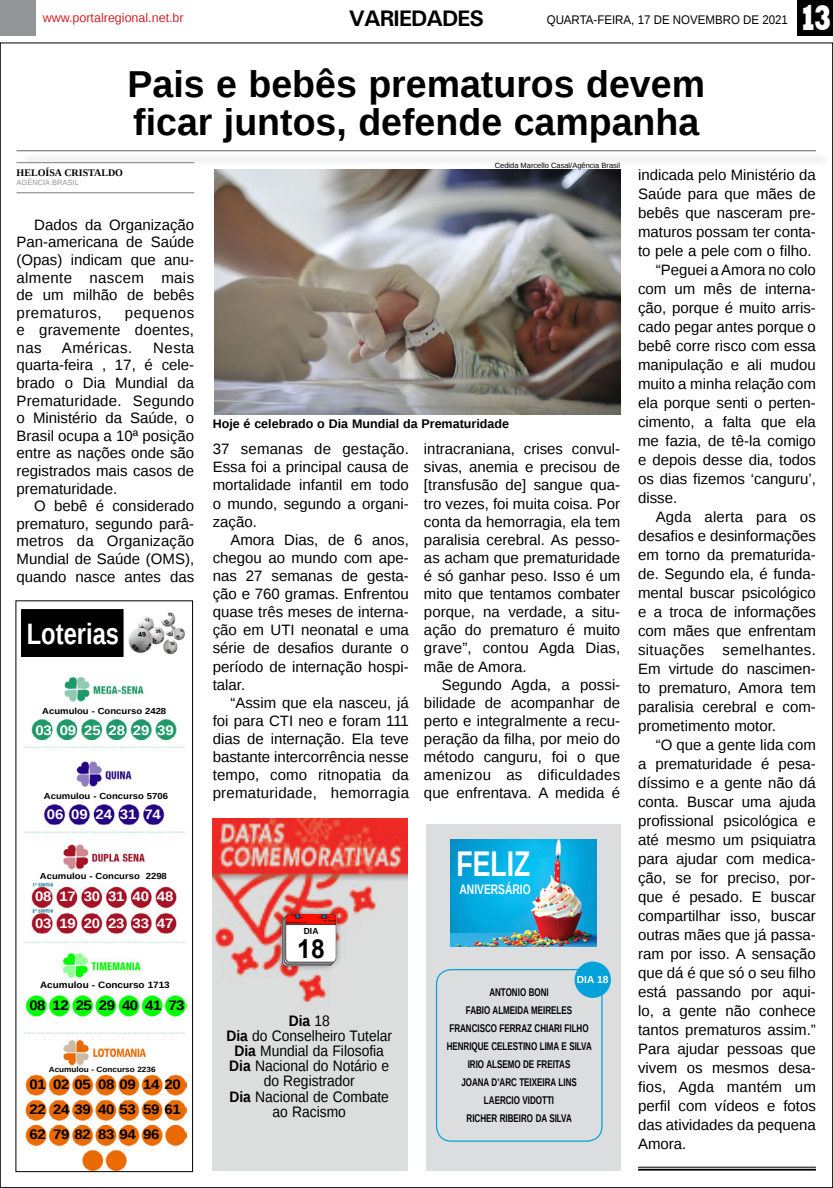
<style>
.page{position:relative;width:833px;height:1188px;background:#fff}
.page>*{position:absolute;margin:0;border:0;box-sizing:border-box;transform-origin:0 0}
.TÍTULO{font:700 37.5px/37.5px "Liberation Sans";color:#000}
.t1{font:800 36.12px "Rockwell";color:#fff;scale:.7 1}
.TÍTULO-2{font:700 35.75px "Liberation Sans";color:#fff;scale:.75 1}
.TÍTULO-3{font:700 29.5px "Liberation Sans";color:#fff;scale:.81 1}
.CRÉDITO_FOTO{font:700 27px "Arial";color:#000}
.t2{font:700 26.12px "Arial";color:#000;scale:.94 1}
.TITULO_PG{font:700 22.5px "Univers";letter-spacing:-.04em;color:#000}
.LEGENDA{font:15.12px/15.1px "Liberation Sans";color:#000;text-align:center;scale:.91 1}
.LEGENDA-2{font:700 15.12px "Liberation Sans";color:#000;scale:.91 1}
.MATÉRIA{font:15px/19px "Liberation Sans";color:#000;text-align:justify}
.MATÉRIA-2{font:15px "Liberation Sans";letter-spacing:.03em;color:#000}
.t3{font:700 13.75px/25px "Liberation Sans";letter-spacing:-.02em;color:#000;text-align:justify;scale:1.09 1}
.TÍTULO-4{font:700 13.75px "Liberation Sans";letter-spacing:-.01em;color:#fff;scale:1.09 1}
.TÍTULO-5{font:700 13.75px "Liberation Sans";letter-spacing:-.01em;color:#fff;scale:.75 1}
.LEGENDA-3{font:700 12.5px "Liberation Sans";color:#000}
.DATA_PG{font:12.5px "Liberation Sans";color:#000;scale:.92 1}
.DATA_PG-2{font:12.5px "Liberation Sans";color:#d2232a}
.LEGENDA-4{font:12px/14.4px "Liberation Sans";color:#000;scale:1.07 1}
.MATÉRIA-3{font:700 11.12px "Liberation Sans";color:#000;scale:.72 1}
.MATÉRIA-4{font:700 10.12px "Liberation Sans";color:#fff}
.CRÉDITO_NOME{font:700 10px "Liberation Serif";color:#000}
.TÍTULO-6{font:700 9.12px "Liberation Sans";color:#000;scale:1.09 1}
.TÍTULO-7{font:700 8.88px "Liberation Sans";color:#000;scale:.96 1}
.TÍTULO-8{font:700 8.75px "Liberation Sans";color:#000;scale:1.09 1}
.CRÉDITO_FOTO-2{font:700 7.88px "Liberation Sans";color:#000}
.CRÉDITO_FOTO-3{font:7.5px "Liberation Sans";color:#000}
.TÍTULO-9{font:700 7.5px "Liberation Sans";color:#000;scale:1.09 1}
.CRÉDITO_MATÉRIA{font:7.5px "Liberation Sans";color:#939598}
.s1{font-weight:400}
.s2{font-weight:700}
</style>
<div class="page">
<div style="left:0;top:0;width:36px;height:35px;background:#939598"></div>
<div style="left:798px;top:0;width:35px;height:35px;background:#000"></div>
<img style="left:22px;top:676px;width:164px;height:497px">
<div style="left:16px;top:600px;width:177px;height:571px;border:1px solid #000"></div>
<img style="left:128px;top:611px;width:57px;height:44px">
<div style="left:22px;top:609px;width:101px;height:47px;background:#000"></div>
<div style="left:22px;top:609px;width:101px;height:47px;border:1px solid #000"></div>
<img style="left:213px;top:818px;width:194px;height:352px">
<div style="left:275px;top:907px;width:68px;height:64px;background:#000;opacity:.42"></div>
<img style="left:281px;top:913px;width:56px;height:52px">
<div style="left:426px;top:824px;width:194px;height:346px;background:#dcddde"></div>
<img style="left:450px;top:839px;width:147px;height:106px">
<div style="left:436px;top:968px;width:166px;height:173px;border:1px solid #00a2d9;border-radius:15px"></div>
<div style="left:574px;top:961px;width:37px;height:36px;background:#00a2d9;border-radius:50%"></div>
<hr style="left:638px;top:1166px;width:178px;height:1px;background:#000">
<hr style="left:638px;top:1168px;width:178px;height:2px;background:#000">
<img style="left:214px;top:169px;width:406px;height:245px">
<div style="left:19px;top:152px;width:812px;height:15px;background:#f7f7f7"></div>
<hr style="left:17px;top:150px;width:799px;height:1px;background:#000">
<hr style="left:17px;top:162px;width:177px;height:1px;background:#939598">
<hr style="left:17px;top:192px;width:177px;height:1px;background:#939598">
<p class="DATA_PG-2" style="left:43px;top:11px;width:143px">www.portalregional.net.br</p>
<p class="TITULO_PG" style="left:349px;top:4px;width:137px">VARIEDADES</p>
<p class="DATA_PG" style="left:547px;top:13px;width:264px">QUARTA-FEIRA, 17 DE NOVEMBRO DE 2021</p>
<p class="t1" style="left:799px;top:-3px;width:48px">13</p>
<p class="TÍTULO" style="left:127px;top:65px;width:579px">Pais e bebês prematuros devem ficar juntos, defende campanha</p>
<p class="CRÉDITO_NOME" style="left:17px;top:166px;width:108px">HELOÍSA CRISTALDO</p>
<p class="CRÉDITO_MATÉRIA" style="left:17px;top:178px;width:64px">AGÊNCIA BRASIL</p>
<p class="MATÉRIA" style="left:17px;top:216px;width:179px;line-height:17.6px;text-indent:18px">Dados da Organização Pan-americana de Saúde (Opas) indicam que anu&shy;almente nascem mais de um milhão de bebês prematuros,</p>
<p class="MATÉRIA" style="left:17px;top:304px;width:179px;line-height:17.6px;text-indent:108px">pequenos e gravemente doentes, nas</p>
<p class="MATÉRIA-2" style="left:62px;top:339px;width:72px">Américas.</p>
<p class="MATÉRIA" style="left:17px;top:339px;width:179px;line-height:17.6px;text-indent:137px">Nesta quarta-feira , 17, é cele&shy;brado o Dia Mundial da Prematuridade. Segundo o Ministério da Saúde, o Brasil ocupa a 10ª posição entre as nações onde são registrados mais casos de prematuridade.</p>
<p class="MATÉRIA" style="left:17px;top:497px;width:179px;line-height:17.6px;text-indent:18px">O bebê é considerado prematuro, segundo parâ&shy;metros da Organização Mundial de Saúde (OMS), quando nasce antes das</p>
<p class="TÍTULO-3" style="left:27px;top:613px;width:116px">Loterias</p>
<p class="TÍTULO-8" style="left:42px;top:705px;width:115px">Acumulou - Concurso 2428</p>
<p class="TÍTULO-4" style="left:35px;top:720px;width:128px">03 09 25 28 29 39</p>
<p class="TÍTULO-8" style="left:44px;top:789px;width:115px">Acumulou - Concurso 5706</p>
<p class="TÍTULO-4" style="left:47px;top:804px;width:106px">06 09 24 31 74</p>
<p class="TÍTULO-8" style="left:40px;top:869px;width:118px">Acumulou - Concurso 2298</p>
<p class="TÍTULO-4" style="left:35px;top:886px;width:128px">08 17 30 31 40 48</p>
<p class="TÍTULO-4" style="left:35px;top:913px;width:128px">03 19 20 23 33 47</p>
<p class="TÍTULO-6" style="left:40px;top:978px;width:120px">Acumulou - Concurso 1713</p>
<p class="t3" style="left:29px;top:992px;width:144px">08 12 25 29 40 41 73</p>
<p class="TÍTULO-9" style="left:49px;top:1064px;width:99px">Acumulou - Concurso 2236</p>
<p class="t3" style="left:29px;top:1071px;width:140px">01 02 05 08 09 14 20<br>22 24 39 40 53 59 61<br>62 79 82 83 94 96</p>
<p class="CRÉDITO_FOTO-3" style="left:495px;top:161px;width:127px">Cedida Marcello Casal/Agência Brasil</p>
<p class="LEGENDA-3" style="left:213px;top:415px;width:298px">Hoje é celebrado o Dia Mundial da Prematuridade</p>
<p class="MATÉRIA" style="left:213px;top:440px;width:198px;line-height:18.1px">37 semanas de gestação.<br>Essa foi a principal causa de mortalidade infantil em todo o mundo, segundo a organi&shy;zação.</p>
<p class="MATÉRIA" style="left:213px;top:531px;width:198px;line-height:18.1px;text-indent:18px">Amora Dias, de 6 anos, chegou ao mundo com ape&shy;nas 27 semanas de gesta&shy;ção e 760 gramas. Enfrentou quase três meses de interna&shy;ção em UTI neonatal e uma série de desafios durante o período de internação hospi&shy;talar.</p>
<p class="MATÉRIA" style="left:213px;top:694px;width:198px;line-height:18.1px;text-indent:18px">“Assim que ela nasceu, já foi para CTI neo e foram 111 dias de internação. Ela teve bastante intercorrência nesse tempo, como ritnopatia da prematuridade, hemorragia</p>
<p class="MATÉRIA" style="left:424px;top:440px;width:198px;line-height:18.1px">intracraniana, crises convul&shy;sivas, anemia e precisou de [transfusão de] sangue qua&shy;tro vezes, foi muita coisa. Por conta da hemorragia, ela tem paralisia cerebral. As pesso&shy;as acham que prematuridade é só ganhar peso. Isso é um mito que tentamos combater porque, na verdade, a situ&shy;ação do prematuro é muito grave”, contou Agda Dias, mãe de Amora.</p>
<p class="MATÉRIA" style="left:424px;top:675px;width:198px;line-height:18.1px;text-indent:18px">Segundo Agda, a possi&shy;bilidade de acompanhar de perto e integralmente a recu&shy;peração da filha, por meio do método canguru, foi o que amenizou as dificuldades que enfrentava. A medida é</p>
<p class="TÍTULO-7" style="left:304px;top:925px;width:17px">DIA</p>
<p class="t2" style="left:297px;top:929px;width:31px">18</p>
<p class="LEGENDA-2" style="left:289px;top:1009px;width:47px">Dia <span class="s1">18</span></p>
<p class="LEGENDA" style="left:226px;top:1028px;width:183px"><span class="s2">Dia</span> do Conselheiro Tutelar</p>
<p class="LEGENDA" style="left:234px;top:1043px;width:166px"><span class="s2">Dia</span> Mundial da Filosofia</p>
<p class="LEGENDA" style="left:229px;top:1058px;width:177px"><span class="s2">Dia</span> Nacional do Notário e do Registrador</p>
<p class="LEGENDA" style="left:229px;top:1089px;width:177px"><span class="s2">Dia</span> Nacional de Combate ao Racismo</p>
<p class="LEGENDA-4" style="left:303px;top:1044px;width:60px"><span class="s2">Dia</span> da<br>Velocidade</p>
<p class="LEGENDA-4" style="left:303px;top:1073px;width:76px"><span class="s2">Dia</span> do<br>Administrador</p>
<p class="CRÉDITO_FOTO-2" style="left:252px;top:1057px;width:17px">DIA</p>
<p class="CRÉDITO_FOTO" style="left:244px;top:1061px;width:32px">09</p>
<p class="TÍTULO-2" style="left:456px;top:838px;width:100px">FELIZ</p>
<p class="TÍTULO-5" style="left:459px;top:879px;width:96px">ANIVERSÁRIO</p>
<p class="MATÉRIA-4" style="left:577px;top:972px;width:33px">DIA 18</p>
<p class="MATÉRIA-3" style="left:489px;top:984px;width:84px">ANTONIO BONI</p>
<p class="MATÉRIA-3" style="left:466px;top:1002px;width:149px">FABIO ALMEIDA MEIRELES</p>
<p class="MATÉRIA-3" style="left:449px;top:1020px;width:195px">FRANCISCO FERRAZ CHIARI FILHO</p>
<p class="MATÉRIA-3" style="left:447px;top:1038px;width:203px">HENRIQUE CELESTINO LIMA E SILVA</p>
<p class="MATÉRIA-3" style="left:468px;top:1056px;width:144px">IRIO ALSEMO DE FREITAS</p>
<p class="MATÉRIA-3" style="left:461px;top:1074px;width:162px">JOANA D’ARC TEIXEIRA LINS</p>
<p class="MATÉRIA-3" style="left:484px;top:1092px;width:99px">LAERCIO VIDOTTI</p>
<p class="MATÉRIA-3" style="left:466px;top:1110px;width:148px">RICHER RIBEIRO DA SILVA</p>
<p class="MATÉRIA" style="left:638px;top:166px;width:179px">indicada pelo Ministério da Saúde para que mães de bebês que nasceram pre&shy;maturos possam ter conta&shy;to pele a pele com o filho.</p>
<p class="MATÉRIA" style="left:638px;top:261px;width:179px;text-indent:18px">“Peguei a Amora no colo com um mês de interna&shy;ção, porque é muito arris&shy;cado pegar antes porque o bebê corre risco com essa manipulação e ali mudou muito a minha relação com ela porque senti o perten&shy;cimento, a falta que ela me fazia, de tê-la comigo e depois desse dia, todos os dias fizemos ‘canguru’, disse.</p>
<p class="MATÉRIA" style="left:638px;top:508px;width:179px;text-indent:18px">Agda alerta para os desafios e desinformações em torno da prematurida&shy;de. Segundo ela, é funda&shy;mental buscar psicológico e a troca de informações com mães que enfrentam situações semelhantes.<br>Em virtude do nascimen&shy;to prematuro, Amora tem paralisia cerebral e com&shy;prometimento motor.</p>
<p class="MATÉRIA" style="left:638px;top:735px;width:179px;text-indent:18px">“O que a gente lida com a prematuridade é pesa&shy;díssimo e a gente não dá conta. Buscar uma ajuda profissional psicológica e até mesmo um psiquiatra para ajudar com medica&shy;ção, se for preciso, por&shy;que é pesado. E buscar compartilhar isso, buscar outras mães que já passa&shy;ram por isso. A sensação que dá é que só o seu filho está passando por aqui&shy;lo, a gente não conhece tantos prematuros assim.” Para ajudar pessoas que vivem os mesmos desa&shy;fios, Agda mantém um perfil com vídeos e fotos das atividades da pequena Amora.</p>
</div>
